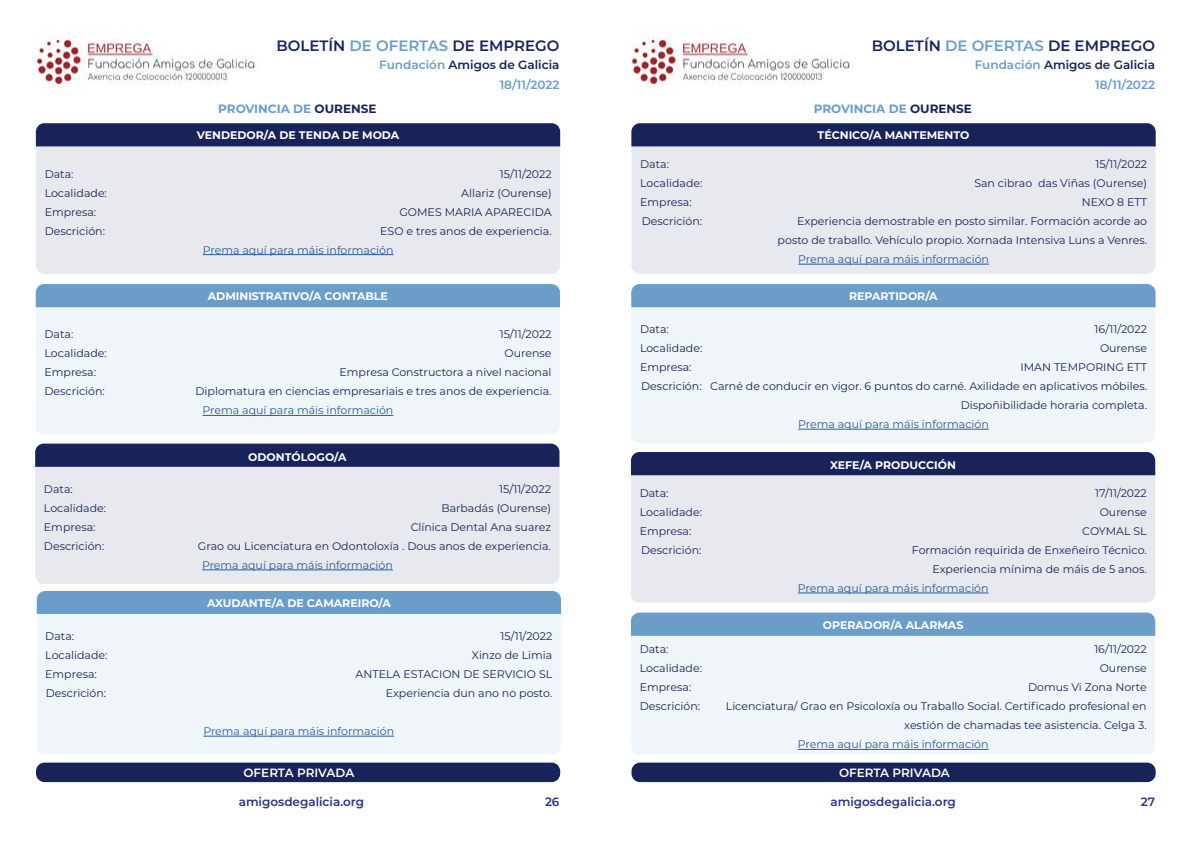
<style>
.page{position:relative;width:1191px;height:842px;background:#fff}
.page>*{position:absolute;margin:0;border:0;box-sizing:border-box;transform-origin:0 0}
.t1{font:600 15px "Montserrat";color:#172359}
.t2{font:600 12px "Montserrat";color:#172359}
.t3{font:600 12px "Montserrat";color:#283583}
.t4{font:700 12px "Montserrat";color:#6a9dc8}
.t5{font:600 12px "Montserrat";letter-spacing:-.005em;color:#fff}
.t6{font:600 12px "Montserrat";color:#6a9dc8}
.t7{font:11px/19px "Montserrat";color:#172359;text-align:right}
.t8{font:11px "Montserrat";color:#275b9b}
.t9{font:700 11px "Montserrat";color:#fff}
.s1{color:#6a9dc8}
.s2{color:#172359}
</style>
<div class="page">
<img style="left:37px;top:36px;width:218px;height:56px">
<img style="left:632px;top:36px;width:218px;height:56px">
<div style="left:36px;top:763px;width:524px;height:19px;background:#172359;border-radius:9px"></div>
<div style="left:36px;top:146px;width:524px;height:128px;background:#e8e9ee"></div>
<div style="left:36px;top:307px;width:524px;height:128px;background:#f0f5f9"></div>
<div style="left:37px;top:614px;width:524px;height:140px;background:#f0f5f9"></div>
<div style="left:35px;top:467px;width:524px;height:117px;background:#e8e9ee"></div>
<div style="left:36px;top:123px;width:524px;height:23px;background:#172359"></div>
<div style="left:36px;top:284px;width:524px;height:23px;background:#6a9dc8"></div>
<div style="left:37px;top:591px;width:524px;height:23px;background:#6a9dc8"></div>
<div style="left:35px;top:444px;width:524px;height:23px;background:#172359"></div>
<hr style="left:203px;top:254px;width:190px;height:1px;background:#275b9b">
<hr style="left:203px;top:415px;width:190px;height:1px;background:#275b9b">
<hr style="left:203px;top:736px;width:191px;height:1px;background:#275b9b">
<hr style="left:202px;top:570px;width:191px;height:1px;background:#275b9b">
<div style="left:631px;top:763px;width:524px;height:19px;background:#172359;border-radius:9px"></div>
<div style="left:631px;top:146px;width:524px;height:128px;background:#e8e9ee"></div>
<div style="left:631px;top:307px;width:524px;height:136px;background:#f0f5f9"></div>
<div style="left:631px;top:636px;width:524px;height:119px;background:#f0f5f9"></div>
<div style="left:631px;top:475px;width:524px;height:128px;background:#e8e9ee"></div>
<div style="left:631px;top:123px;width:524px;height:23px;background:#172359"></div>
<div style="left:631px;top:284px;width:524px;height:23px;background:#6a9dc8"></div>
<div style="left:631px;top:613px;width:524px;height:23px;background:#6a9dc8"></div>
<div style="left:631px;top:452px;width:524px;height:23px;background:#172359"></div>
<hr style="left:798px;top:264px;width:191px;height:1px;background:#275b9b">
<hr style="left:798px;top:429px;width:191px;height:1px;background:#275b9b">
<hr style="left:798px;top:749px;width:190px;height:1px;background:#275b9b">
<hr style="left:798px;top:593px;width:190px;height:1px;background:#275b9b">
<h1 class="t1" style="left:276px;top:35px;width:285px">BOLETÍN <span class="s1">DE OFERTAS</span> DE EMPREGO</h1>
<p class="t2" style="left:379px;top:56px;width:182px"><span class="s1">Fundación</span> Amigos de Galicia</p>
<h1 class="t1" style="left:872px;top:35px;width:285px">BOLETÍN <span class="s1">DE OFERTAS</span> DE EMPREGO</h1>
<p class="t2" style="left:974px;top:56px;width:182px"><span class="s1">Fundación</span> Amigos de Galicia</p>
<p class="t4" style="left:218px;top:100px;width:160px">PROVINCIA DE <span class="s2">OURENSE</span></p>
<p class="t9" style="left:197px;top:127px;width:204px">VENDEDOR/A DE TENDA DE MODA</p>
<p class="t6" style="left:500px;top:77px;width:61px">18/11/2022</p>
<p class="t6" style="left:1095px;top:77px;width:61px">18/11/2022</p>
<p class="t4" style="left:813px;top:100px;width:160px">PROVINCIA DE <span class="s2">OURENSE</span></p>
<p class="t9" style="left:817px;top:127px;width:153px">TÉCNICO/A MANTEMENTO</p>
<p class="t7" style="left:45px;top:164px;width:30px">Data:</p>
<p class="t7" style="left:500px;top:164px;width:53px">15/11/2022</p>
<p class="t7" style="left:45px;top:183px;width:64px">Localidade:</p>
<p class="t7" style="left:461px;top:183px;width:92px">Allariz (Ourense)</p>
<p class="t7" style="left:45px;top:202px;width:53px">Empresa:</p>
<p class="t7" style="left:399px;top:202px;width:154px">GOMES MARIA APARECIDA</p>
<p class="t7" style="left:45px;top:221px;width:62px">Descrición:</p>
<p class="t7" style="left:380px;top:221px;width:173px">ESO e tres anos de experiencia.</p>
<p class="t8" style="left:203px;top:242px;width:192px">Prema aquí para máis información</p>
<p class="t9" style="left:208px;top:288px;width:182px">ADMINISTRATIVO/A CONTABLE</p>
<p class="t7" style="left:45px;top:324px;width:30px">Data:</p>
<p class="t7" style="left:500px;top:324px;width:53px">15/11/2022</p>
<p class="t7" style="left:45px;top:343px;width:64px">Localidade:</p>
<p class="t7" style="left:504px;top:343px;width:49px">Ourense</p>
<p class="t7" style="left:45px;top:362px;width:53px">Empresa:</p>
<p class="t7" style="left:339px;top:362px;width:213px">Empresa Constructora a nivel nacional</p>
<p class="t7" style="left:45px;top:381px;width:62px">Descrición:</p>
<p class="t7" style="left:195px;top:381px;width:357px">Diplomatura en ciencias empresariais e tres anos de experiencia.</p>
<p class="t8" style="left:203px;top:403px;width:192px">Prema aquí para máis información</p>
<p class="t9" style="left:248px;top:449px;width:100px">ODONTÓLOGO/A</p>
<p class="t7" style="left:44px;top:479px;width:30px">Data:</p>
<p class="t7" style="left:499px;top:479px;width:53px">15/11/2022</p>
<p class="t7" style="left:44px;top:498px;width:64px">Localidade:</p>
<p class="t7" style="left:441px;top:498px;width:111px">Barbadás (Ourense)</p>
<p class="t7" style="left:44px;top:517px;width:53px">Empresa:</p>
<p class="t7" style="left:411px;top:517px;width:142px">Clínica Dental Ana suarez</p>
<p class="t7" style="left:44px;top:536px;width:62px">Descrición:</p>
<p class="t7" style="left:198px;top:536px;width:354px">Grao ou Licenciatura en Odontoloxía . Dous anos de experiencia.</p>
<p class="t8" style="left:202px;top:557px;width:192px">Prema aquí para máis información</p>
<p class="t9" style="left:207px;top:595px;width:185px">AXUDANTE/A DE CAMAREIRO/A</p>
<p class="t7" style="left:45px;top:626px;width:30px">Data:</p>
<p class="t7" style="left:500px;top:626px;width:53px">15/11/2022</p>
<p class="t7" style="left:45px;top:645px;width:64px">Localidade:</p>
<p class="t7" style="left:472px;top:645px;width:82px">Xinzo de Limia</p>
<p class="t7" style="left:45px;top:664px;width:53px">Empresa:</p>
<p class="t7" style="left:355px;top:664px;width:198px">ANTELA ESTACION DE SERVICIO SL</p>
<p class="t7" style="left:46px;top:683px;width:62px">Descrición:</p>
<p class="t7" style="left:386px;top:683px;width:168px">Experiencia dun ano no posto.</p>
<p class="t8" style="left:203px;top:723px;width:192px">Prema aquí para máis información</p>
<p class="t5" style="left:243px;top:764px;width:112px">OFERTA PRIVADA</p>
<p class="t7" style="left:640px;top:154px;width:30px">Data:</p>
<p class="t7" style="left:1095px;top:154px;width:53px">15/11/2022</p>
<p class="t7" style="left:640px;top:173px;width:64px">Localidade:</p>
<p class="t7" style="left:974px;top:173px;width:174px">San cibrao das Viñas (Ourense)</p>
<p class="t7" style="left:640px;top:192px;width:53px">Empresa:</p>
<p class="t7" style="left:1082px;top:192px;width:67px">NEXO 8 ETT</p>
<p class="t7" style="left:641px;top:211px;width:62px">Descrición:</p>
<p class="t7" style="left:777px;top:211px;width:371px">Experiencia demostrable en posto similar. Formación acorde ao posto de traballo. Vehículo propio. Xornada Intensiva Luns a Venres.</p>
<p class="t8" style="left:798px;top:252px;width:192px">Prema aquí para máis información</p>
<p class="t9" style="left:849px;top:288px;width:90px">REPARTIDOR/A</p>
<p class="t7" style="left:640px;top:319px;width:30px">Data:</p>
<p class="t7" style="left:1094px;top:319px;width:54px">16/11/2022</p>
<p class="t7" style="left:640px;top:338px;width:64px">Localidade:</p>
<p class="t7" style="left:1100px;top:338px;width:49px">Ourense</p>
<p class="t7" style="left:640px;top:357px;width:53px">Empresa:</p>
<p class="t7" style="left:641px;top:357px;width:507px">IMAN TEMPORING ETT<br>Descrición: Carné de conducir en vigor. 6 puntos do carné. Axilidade en aplicativos móbiles.<br>Dispoñibilidade horaria completa.</p>
<p class="t8" style="left:798px;top:417px;width:192px">Prema aquí para máis información</p>
<p class="t9" style="left:830px;top:458px;width:127px">XEFE/A PRODUCCIÓN</p>
<p class="t7" style="left:639px;top:483px;width:30px">Data:</p>
<p class="t7" style="left:1095px;top:483px;width:53px">17/11/2022</p>
<p class="t7" style="left:639px;top:502px;width:64px">Localidade:</p>
<p class="t7" style="left:1099px;top:502px;width:49px">Ourense</p>
<p class="t7" style="left:639px;top:521px;width:53px">Empresa:</p>
<p class="t7" style="left:1082px;top:521px;width:66px">COYMAL SL</p>
<p class="t7" style="left:641px;top:540px;width:62px">Descrición:</p>
<p class="t7" style="left:912px;top:540px;width:236px">Formación requirida de Enxeñeiro Técnico.<br>Experiencia mínima de máis de 5 anos.</p>
<p class="t8" style="left:798px;top:580px;width:192px">Prema aquí para máis información</p>
<p class="t9" style="left:822px;top:617px;width:142px">OPERADOR/A ALARMAS</p>
<p class="t7" style="left:639px;top:639px;width:30px">Data:</p>
<p class="t7" style="left:1094px;top:639px;width:54px">16/11/2022</p>
<p class="t7" style="left:639px;top:658px;width:64px">Localidade:</p>
<p class="t7" style="left:1099px;top:658px;width:49px">Ourense</p>
<p class="t7" style="left:639px;top:677px;width:53px">Empresa:</p>
<p class="t7" style="left:1028px;top:677px;width:120px">Domus Vi Zona Norte</p>
<p class="t7" style="left:639px;top:696px;width:62px">Descrición:</p>
<p class="t7" style="left:726px;top:696px;width:422px">Licenciatura/ Grao en Psicoloxía ou Traballo Social. Certificado profesional en xestión de chamadas tee asistencia. Celga 3.</p>
<p class="t8" style="left:798px;top:737px;width:192px">Prema aquí para máis información</p>
<p class="t5" style="left:839px;top:764px;width:112px">OFERTA PRIVADA</p>
<p class="t3" style="left:239px;top:793px;width:127px">amigosdegalicia.org</p>
<p class="t3" style="left:545px;top:793px;width:16px">26</p>
<p class="t3" style="left:1140px;top:793px;width:16px">27</p>
<p class="t3" style="left:830px;top:793px;width:127px">amigosdegalicia.org</p>
</div>
